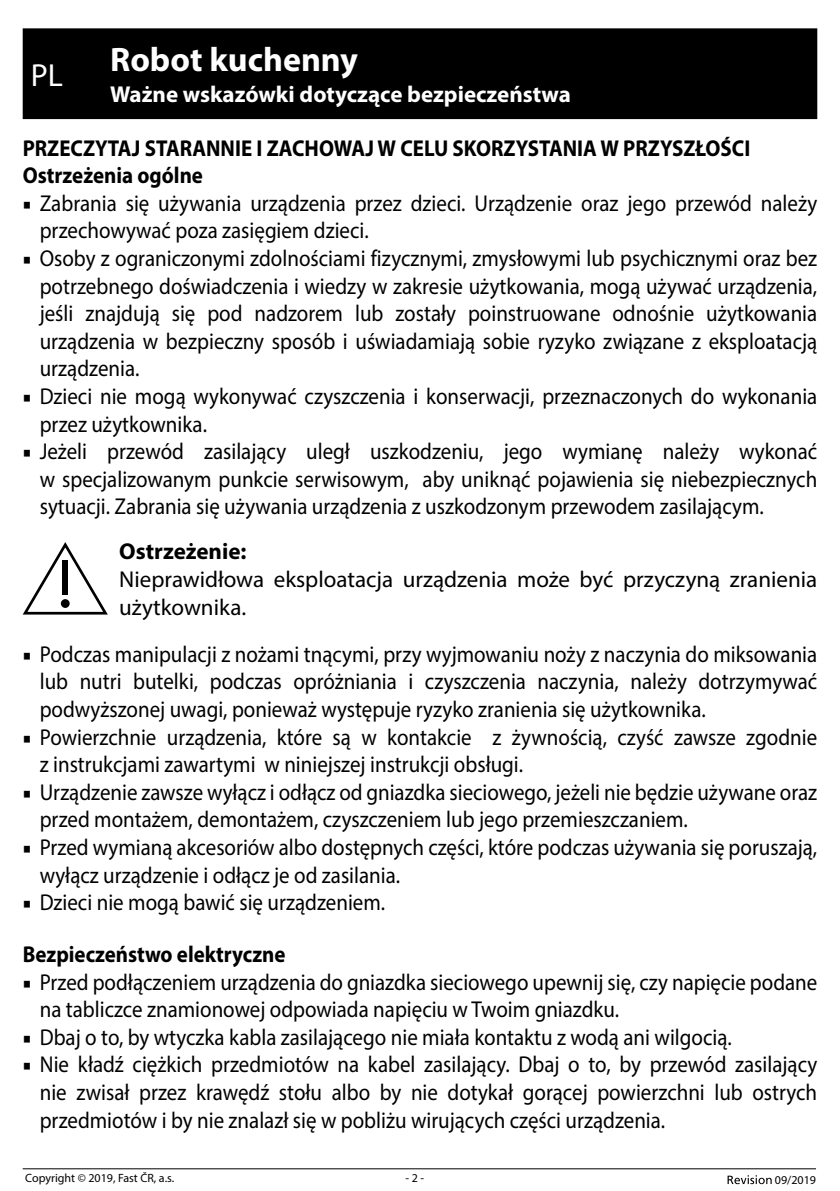
<style>
.page{position:relative;width:840px;height:1191px;background:#fff}
.page>*{position:absolute;margin:0;border:0;box-sizing:border-box;transform-origin:0 0}
.t1{font:700 34px "Myriad Pro";color:#fff}
.t2{font:32px "Myriad Pro";color:#fff}
.t3{font:23px/27.6px "Myriad Pro";color:#000;scale:.91 1}
.t4{font:700 23px/27.6px "Myriad Pro";color:#000;scale:.91 1}
.t5{font:23px/27.6px "Myriad Pro";color:#000}
.t6{font:700 23px "Myriad Pro";color:#fff}
.t7{font:700 23px "Myriad Pro";color:#000}
.t8{font:12px "Myriad Pro";color:#000}
.s1{font-family:"Minion Pro"}
</style>
<div class="page">
<hr style="left:23px;top:1168px;width:792px;height:1px;background:#000">
<svg style="left:727px;top:1175px;width:44px;height:9px"></svg>
<div style="left:23px;top:28px;width:793px;height:91px;background:#000"></div>
<svg style="left:23px;top:542px;width:85px;height:72px"></svg>
<div style="left:62px;top:559px;width:6px;height:35px;background:#000"></div>
<div style="left:61px;top:599px;width:9px;height:9px;background:#000;border-radius:50%"></div>
<h1 class="t1" style="left:110px;top:37px;width:249px">Robot kuchenny</h1>
<p class="t6" style="left:110px;top:79px;width:462px">Ważne wskazówki dotyczące bezpieczeństwa</p>
<p class="t4" style="left:23px;top:133px;width:800px">PRZECZYTAJ STARANNIE I ZACHOWAJ W CELU SKORZYSTANIA W PRZYSZŁOŚCI<br>Ostrzeżenia ogólne</p>
<p class="t3" style="left:40px;top:189px;width:855px;text-indent:-17px"><span class="s1">■</span> Zabrania się używania urządzenia przez dzieci. Urządzenie oraz jego przewód należy przechowywać poza zasięgiem dzieci.</p>
<p class="t3" style="left:40px;top:244px;width:855px;text-align:justify;text-indent:-17px"><span class="s1">■</span> Osoby z ograniczonymi zdolnościami fizycznymi, zmysłowymi lub psychicznymi oraz bez potrzebnego doświadczenia i wiedzy w zakresie użytkowania, mogą używać urządzenia, jeśli znajdują się pod nadzorem lub zostały poinstruowane odnośnie użytkowania urządzenia w bezpieczny sposób i uświadamiają sobie ryzyko związane z eksploatacją urządzenia.</p>
<p class="t3" style="left:40px;top:382px;width:855px;text-indent:-17px"><span class="s1">■</span> Dzieci nie mogą wykonywać czyszczenia i konserwacji, przeznaczonych do wykonania przez użytkownika.</p>
<p class="t3" style="left:40px;top:437px;width:855px;text-align:justify;text-indent:-17px"><span class="s1">■</span> Jeżeli przewód zasilający uległ uszkodzeniu, jego wymianę należy wykonać w specjalizowanym punkcie serwisowym, aby uniknąć pojawienia się niebezpiecznych sytuacji. Zabrania się używania urządzenia z uszkodzonym przewodem zasilającym.</p>
<p class="t7" style="left:119px;top:536px;width:129px">Ostrzeżenie:</p>
<p class="t5" style="left:119px;top:565px;width:699px">Nieprawidłowa eksploatacja urządzenia może być przyczyną zranienia użytkownika.</p>
<p class="t3" style="left:40px;top:640px;width:855px;text-align:justify;text-indent:-17px"><span class="s1">■</span> Podczas manipulacji z nożami tnącymi, przy wyjmowaniu noży z naczynia do miksowania lub nutri butelki, podczas opróżniania i czyszczenia naczynia, należy dotrzymywać podwyższonej uwagi, ponieważ występuje ryzyko zranienia się użytkownika.</p>
<p class="t3" style="left:40px;top:722px;width:855px;text-indent:-17px"><span class="s1">■</span> Powierzchnie urządzenia, które są w kontakcie z żywnością, czyść zawsze zgodnie z instrukcjami zawartymi w niniejszej instrukcji obsługi.</p>
<p class="t3" style="left:40px;top:778px;width:855px;text-indent:-17px"><span class="s1">■</span> Urządzenie zawsze wyłącz i odłącz od gniazdka sieciowego, jeżeli nie będzie używane oraz przed montażem, demontażem, czyszczeniem lub jego przemieszczaniem.</p>
<p class="t3" style="left:40px;top:833px;width:855px;text-indent:-17px"><span class="s1">■</span> Przed wymianą akcesoriów albo dostępnych części, które podczas używania się poruszają, wyłącz urządzenie i odłącz je od zasilania.</p>
<p class="t3" style="left:23px;top:888px;width:399px"><span class="s1">■</span> Dzieci nie mogą bawić się urządzeniem.</p>
<p class="t4" style="left:23px;top:939px;width:290px">Bezpieczeństwo elektryczne</p>
<p class="t3" style="left:40px;top:967px;width:855px;text-indent:-17px"><span class="s1">■</span> Przed podłączeniem urządzenia do gniazdka sieciowego upewnij się, czy napięcie podane na tabliczce znamionowej odpowiada napięciu w Twoim gniazdku.</p>
<p class="t3" style="left:23px;top:1022px;width:780px"><span class="s1">■</span> Dbaj o to, by wtyczka kabla zasilającego nie miała kontaktu z wodą ani wilgocią.</p>
<p class="t3" style="left:40px;top:1050px;width:855px;text-align:justify;text-indent:-17px"><span class="s1">■</span> Nie kładź ciężkich przedmiotów na kabel zasilający. Dbaj o to, by przewód zasilający nie zwisał przez krawędź stołu albo by nie dotykał gorącej powierzchni lub ostrych przedmiotów i by nie znalazł się w pobliżu wirujących części urządzenia.</p>
<h2 class="t2" style="left:31px;top:55px;width:34px">PL</h2>
<p class="t8" style="left:25px;top:1170px;width:150px">Copyright © 2019, Fast ČR, a.s.</p>
<p class="t8" style="left:405px;top:1170px;width:20px">- 2 -</p>
<p class="t8" style="left:774px;top:1172px;width:43px">09/2019</p>
</div>
